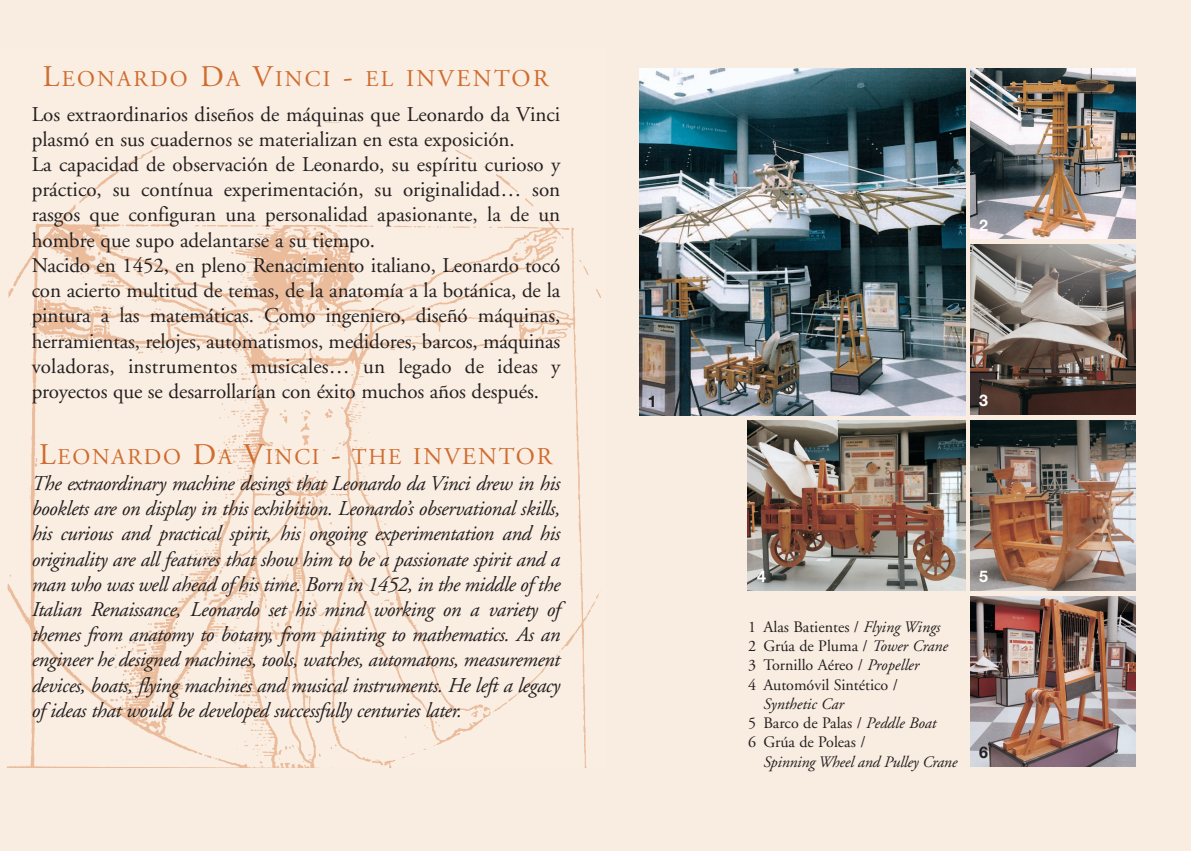
<style>
.page{position:relative;width:1191px;height:851px;background:#fff}
.page>*{position:absolute;margin:0;border:0;box-sizing:border-box;transform-origin:0 0}
.t1{font:22.4px "Adobe Garamond";letter-spacing:.08em;color:#cf6c2e}
.t2{font:22.4px "Adobe Garamond";letter-spacing:.1em;color:#cf6c2e}
.t3{font:21px/25.2px "Adobe Garamond";color:#231f20}
.t4{font:italic 21px/25.2px "Adobe Garamond";letter-spacing:-.02em;color:#231f20;text-align:justify}
.t5{font:16px/19.2px "Adobe Garamond";color:#231f20}
.t6{font:italic 16px "Adobe Garamond";letter-spacing:-.015em;color:#231f20}
.t7{font:700 16px "Helvetica Neue";color:#fff}
.t8{font:700 16px "Helvetica Neue";color:#231f20}
.s1{font-size:30px}
.s2{font-size:24px}
.s3{font-style:italic}
</style>
<div class="page">
<div style="left:0;top:0;width:1191px;height:850px;background:#f9ece1"></div>
<img style="left:7px;top:122px;width:594px;height:645px">
<img style="left:971px;top:69px;width:164px;height:170px">
<img style="left:971px;top:244px;width:164px;height:170px">
<img style="left:971px;top:420px;width:164px;height:170px">
<img style="left:747px;top:420px;width:218px;height:170px">
<img style="left:971px;top:596px;width:164px;height:170px">
<img style="left:639px;top:69px;width:327px;height:346px">
<p class="t2" style="left:43px;top:70px;width:507px"><span class="s1">L</span>EONARDO <span class="s1">D</span>A <span class="s1">V</span>INCI <span class="s1">-</span> EL <span class="s2">INVENTOR</span></p>
<p class="t3" style="left:32px;top:103px;width:530px">Los extraordinarios diseños de máquinas que Leonardo da Vinci plasmó en sus cuadernos se materializan en esta exposición.<br>La capacidad de observación de Leonardo, su espíritu curioso y práctico, su contínua experimentación, su originalidad… son rasgos que configuran una personalidad apasionante, la de un hombre que supo adelantarse a su tiempo.<br>Nacido en 1452, en pleno Renacimiento italiano, Leonardo tocó con acierto multitud de temas, de la anatomía a la botánica, de la pintura a las matemáticas. Como ingeniero, diseñó máquinas, herramientas, relojes, automatismos, medidores, barcos, máquinas voladoras, instrumentos musicales… un legado de ideas y proyectos que se desarrollarían con éxito muchos años después.</p>
<p class="t1" style="left:39px;top:448px;width:515px"><span class="s1">L</span>EONARDO <span class="s1">D</span>A <span class="s1">V</span>INCI <span class="s1">-</span> THE <span class="s2">INVENTOR</span></p>
<p class="t4" style="left:32px;top:472px;width:531px">The extraordinary machine desings that Leonardo da Vinci drew in his booklets are on display in this exhibition. Leonardo’s observational skills, his curious and practical spirit, his ongoing experimentation and his originality are allfeatures that show him to be a passionate spirit and a man who was well ahead of his time. Born in 1452, in the middle of the Italian Renaissance, Leonardo set his mind working on a variety of themes from anatomy to botany, from painting to mathematics. As an engineer he designed machines, tools, watches, automatons, measurement devices, boats, flying machines and musical instruments. He left a legacy ofideas that would be developed successfully centuries later.</p>
<p class="t8" style="left:647px;top:395px;width:10px">1</p>
<p class="t7" style="left:979px;top:219px;width:10px">2</p>
<p class="t7" style="left:979px;top:395px;width:10px">3</p>
<p class="t7" style="left:757px;top:570px;width:10px">4</p>
<p class="t7" style="left:979px;top:570px;width:10px">5</p>
<p class="t5" style="left:748px;top:618px;width:202px">1 Alas Batientes / <span class="s3">Flying Wings<br></span>2 Grúa de Pluma / <span class="s3">Tower Crane<br></span>3 Tornillo Aéreo / <span class="s3">Propeller<br></span>4 Automóvil Sintético /</p>
<p class="t5" style="left:748px;top:695px;width:190px;text-indent:15px"><span class="s3">Synthetic Car<br></span>5 Barco de Palas / <span class="s3">Peddle Boat<br></span>6 Grúa de Poleas /</p>
<p class="t6" style="left:763px;top:755px;width:196px">Spinning Wheel and Pulley Crane</p>
<p class="t8" style="left:979px;top:746px;width:10px">6</p>
</div>
